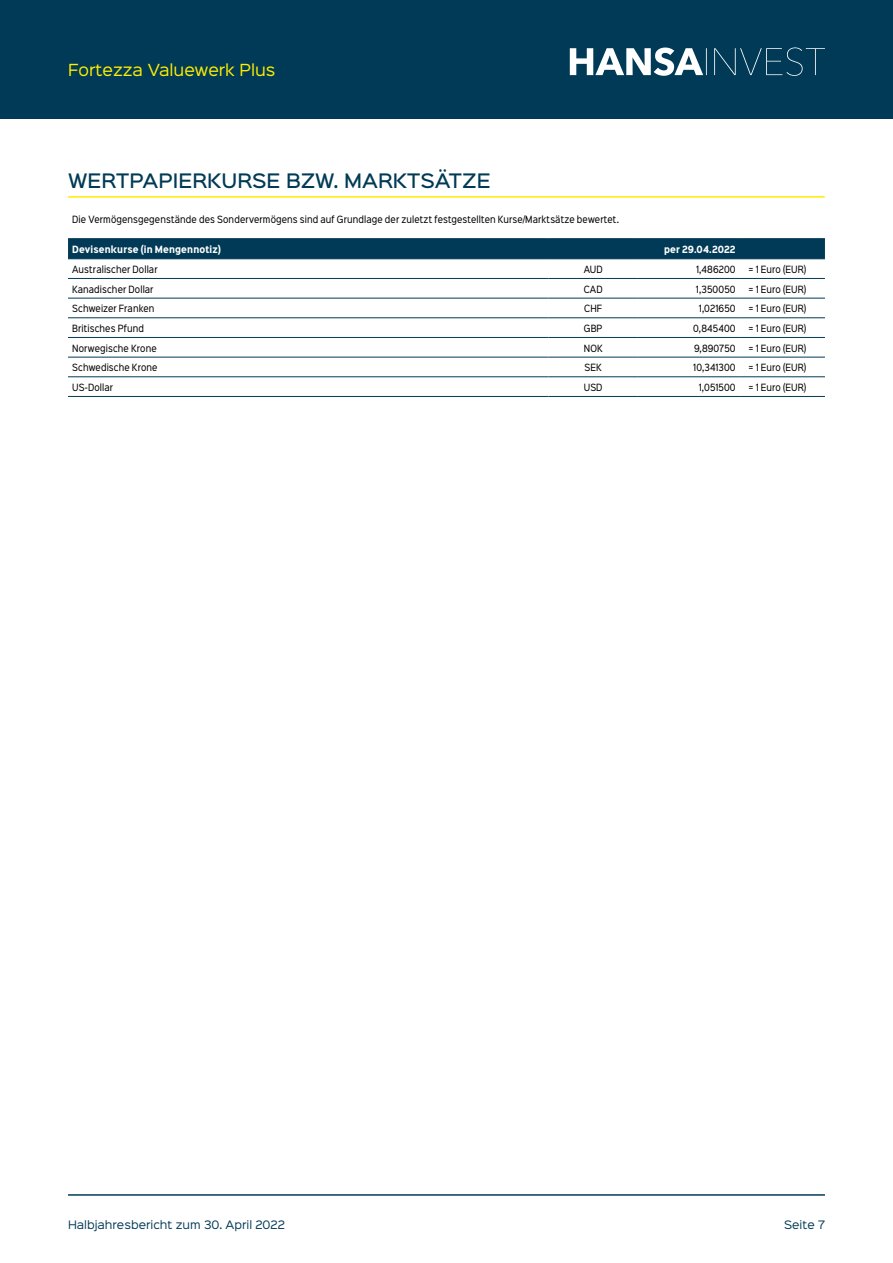
<style>
.page{position:relative;width:893px;height:1263px;background:#fff}
.page>*{position:absolute;margin:0;border:0;box-sizing:border-box;transform-origin:0 0}
.t1{font:500 18px "Sinkin Sans 500";color:#003a56}
.t2{font:15px "Sinkin Sans 400";color:#ffed00}
.t3{font:10.5px "Sinkin Sans 400";color:#003a56}
.t4{font:9px "Sinkin Sans Narrow W01 400 Rg";letter-spacing:.015em;color:#000}
.t5{font:700 9px "Sinkin Sans Narrow W01 700";letter-spacing:.015em;color:#fff}
</style>
<div class="page">
<div style="left:0;top:0;width:893px;height:119px;background:#003a56"></div>
<svg style="left:570px;top:47px;width:255px;height:29px"></svg>
<hr style="left:68px;top:1194px;width:757px;height:2px;background:#003a56">
<div style="left:68px;top:239px;width:757px;height:19px;background:#003a56"></div>
<hr style="left:68px;top:258px;width:481px;height:1px;background:#003a56">
<hr style="left:549px;top:258px;width:89px;height:1px;background:#003a56">
<hr style="left:638px;top:258px;width:102px;height:1px;background:#003a56">
<hr style="left:740px;top:258px;width:85px;height:1px;background:#003a56">
<hr style="left:68px;top:278px;width:481px;height:1px;background:#003a56">
<hr style="left:68px;top:298px;width:481px;height:1px;background:#003a56">
<hr style="left:68px;top:317px;width:481px;height:1px;background:#003a56">
<hr style="left:68px;top:337px;width:481px;height:1px;background:#003a56">
<hr style="left:68px;top:357px;width:481px;height:1px;background:#003a56">
<hr style="left:68px;top:376px;width:481px;height:1px;background:#003a56">
<hr style="left:68px;top:396px;width:481px;height:1px;background:#003a56">
<hr style="left:549px;top:278px;width:89px;height:1px;background:#003a56">
<hr style="left:549px;top:298px;width:89px;height:1px;background:#003a56">
<hr style="left:549px;top:317px;width:89px;height:1px;background:#003a56">
<hr style="left:549px;top:337px;width:89px;height:1px;background:#003a56">
<hr style="left:549px;top:357px;width:89px;height:1px;background:#003a56">
<hr style="left:549px;top:376px;width:89px;height:1px;background:#003a56">
<hr style="left:549px;top:396px;width:89px;height:1px;background:#003a56">
<hr style="left:638px;top:278px;width:102px;height:1px;background:#003a56">
<hr style="left:740px;top:278px;width:85px;height:1px;background:#003a56">
<hr style="left:638px;top:298px;width:102px;height:1px;background:#003a56">
<hr style="left:740px;top:298px;width:85px;height:1px;background:#003a56">
<hr style="left:638px;top:317px;width:102px;height:1px;background:#003a56">
<hr style="left:740px;top:317px;width:85px;height:1px;background:#003a56">
<hr style="left:638px;top:337px;width:102px;height:1px;background:#003a56">
<hr style="left:740px;top:337px;width:85px;height:1px;background:#003a56">
<hr style="left:638px;top:357px;width:102px;height:1px;background:#003a56">
<hr style="left:740px;top:357px;width:85px;height:1px;background:#003a56">
<hr style="left:638px;top:376px;width:102px;height:1px;background:#003a56">
<hr style="left:740px;top:376px;width:85px;height:1px;background:#003a56">
<hr style="left:638px;top:396px;width:102px;height:1px;background:#003a56">
<hr style="left:740px;top:396px;width:85px;height:1px;background:#003a56">
<hr style="left:68px;top:238px;width:481px;height:1px;background:#003a56">
<hr style="left:549px;top:238px;width:89px;height:1px;background:#003a56">
<hr style="left:638px;top:238px;width:102px;height:1px;background:#003a56">
<hr style="left:740px;top:238px;width:85px;height:1px;background:#003a56">
<hr style="left:68px;top:196px;width:757px;height:2px;background:#ffed00">
<h2 class="t2" style="left:68px;top:57px;width:209px">Fortezza Valuewerk Plus</h2>
<h1 class="t1" style="left:68px;top:165px;width:424px">WERTPAPIERKURSE BZW. MARKTSÄTZE</h1>
<p class="t4" style="left:72px;top:213px;width:548px">Die Vermögensgegenstände des Sondervermögens sind auf Grundlage der zuletzt festgestellten Kurse/Marktsätze bewertet.</p>
<p class="t5" style="left:72px;top:243px;width:150px">Devisenkurse (in Mengennotiz)</p>
<p class="t5" style="left:664px;top:243px;width:73px">per 29.04.2022</p>
<p class="t4" style="left:72px;top:263px;width:87px">Australischer Dollar</p>
<p class="t4" style="left:584px;top:263px;width:21px">AUD</p>
<p class="t4" style="left:696px;top:263px;width:41px">1,486200</p>
<p class="t4" style="left:748px;top:263px;width:59px">= 1 Euro (EUR)</p>
<p class="t4" style="left:72px;top:283px;width:83px">Kanadischer Dollar</p>
<p class="t4" style="left:584px;top:283px;width:20px">CAD</p>
<p class="t4" style="left:696px;top:283px;width:41px">1,350050</p>
<p class="t4" style="left:748px;top:283px;width:59px">= 1 Euro (EUR)</p>
<p class="t4" style="left:72px;top:302px;width:84px">Schweizer Franken</p>
<p class="t4" style="left:584px;top:302px;width:19px">CHF</p>
<p class="t4" style="left:699px;top:302px;width:38px">1,021650</p>
<p class="t4" style="left:748px;top:302px;width:59px">= 1 Euro (EUR)</p>
<p class="t4" style="left:72px;top:322px;width:73px">Britisches Pfund</p>
<p class="t4" style="left:584px;top:322px;width:20px">GBP</p>
<p class="t4" style="left:693px;top:322px;width:44px">0,845400</p>
<p class="t4" style="left:748px;top:322px;width:59px">= 1 Euro (EUR)</p>
<p class="t4" style="left:72px;top:342px;width:86px">Norwegische Krone</p>
<p class="t4" style="left:584px;top:342px;width:20px">NOK</p>
<p class="t4" style="left:694px;top:342px;width:43px">9,890750</p>
<p class="t4" style="left:748px;top:342px;width:59px">= 1 Euro (EUR)</p>
<p class="t4" style="left:72px;top:361px;width:87px">Schwedische Krone</p>
<p class="t4" style="left:585px;top:361px;width:19px">SEK</p>
<p class="t4" style="left:693px;top:361px;width:44px">10,341300</p>
<p class="t4" style="left:748px;top:361px;width:59px">= 1 Euro (EUR)</p>
<p class="t4" style="left:72px;top:381px;width:42px">US-Dollar</p>
<p class="t4" style="left:584px;top:381px;width:20px">USD</p>
<p class="t4" style="left:699px;top:381px;width:38px">1,051500</p>
<p class="t4" style="left:748px;top:381px;width:59px">= 1 Euro (EUR)</p>
<p class="t3" style="left:68px;top:1216px;width:218px">Halbjahresbericht zum 30. April 2022</p>
<p class="t3" style="left:784px;top:1216px;width:42px">Seite 7</p>
</div>
